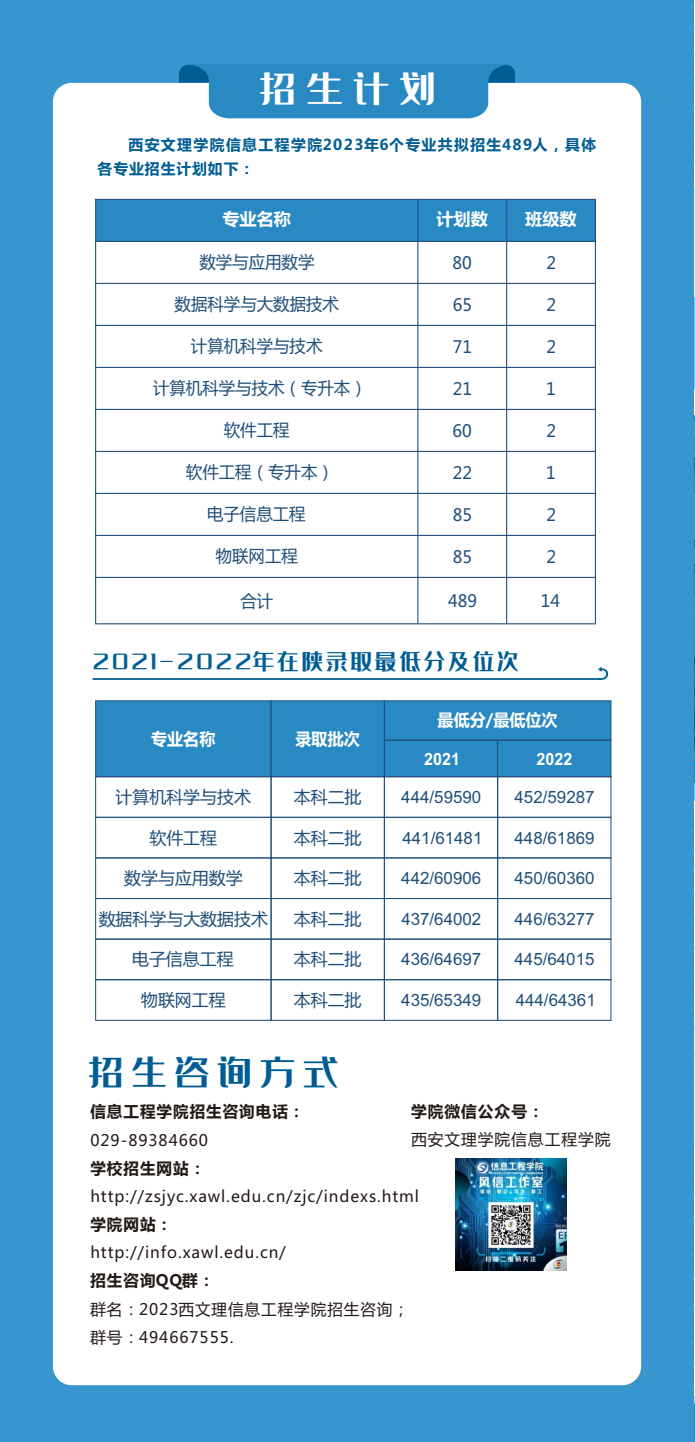
<style>
.page{position:relative;width:695px;height:1442px;background:#fff}
.page>*{position:absolute;margin:0;border:0;box-sizing:border-box;transform-origin:0 0}
.t1{font:36.93px "zihun 35 hao jindianyahei";color:#fff;scale:1.06 1}
.t2{font:35.35px "zihun 35 hao jindianyahei";letter-spacing:.15em;color:#005d94;scale:1.06 1}
.t3{font:22.75px "zihun 35 hao jindianyahei";letter-spacing:.07em;color:#005d94}
.t4{font:16.97px "Microsoft Ya Hei";color:#1f4e79}
.t5{font:16.97px "Arial";color:#1f4e79}
.t6{font:700 16.97px "Microsoft Ya Hei";color:#fff;scale:.95 1}
.t7{font:700 16.97px "Microsoft Ya Hei";color:#fff}
.t8{font:700 16.97px "Arial";color:#fff;scale:.95 1}
.t9{font:15.75px/28.2px "Microsoft Ya Hei";letter-spacing:.06em;color:#231916}
.t10{font:700 15.75px "Microsoft Ya Hei";letter-spacing:.06em;color:#231916}
.t11{font:700 14.88px/24px "Microsoft Ya Hei";letter-spacing:.09em;color:#005d94}
</style>
<div class="page">
<div style="left:0;top:0;width:694px;height:1442px;background:#3796cd"></div>
<div style="left:53px;top:83px;width:588px;height:1302px;background:#fff;border-radius:19px"></div>
<svg style="left:179px;top:65px;width:336px;height:53px"></svg>
<svg style="left:93px;top:666px;width:515px;height:14px"></svg>
<div style="left:96px;top:200px;width:321px;height:41px;background:#2889c3"></div>
<div style="left:418px;top:200px;width:88px;height:41px;background:#2889c3"></div>
<div style="left:507px;top:200px;width:88px;height:41px;background:#2889c3"></div>
<hr style="left:95px;top:199px;width:501px;height:1px;background:#1e4d78">
<hr style="left:95px;top:241px;width:501px;height:1px;background:#1e4d78">
<hr style="left:95px;top:283px;width:501px;height:1px;background:#1e4d78">
<hr style="left:95px;top:325px;width:501px;height:1px;background:#1e4d78">
<hr style="left:95px;top:367px;width:501px;height:1px;background:#1e4d78">
<hr style="left:95px;top:409px;width:501px;height:1px;background:#1e4d78">
<hr style="left:95px;top:451px;width:501px;height:1px;background:#1e4d78">
<hr style="left:95px;top:493px;width:501px;height:1px;background:#1e4d78">
<hr style="left:95px;top:535px;width:501px;height:1px;background:#1e4d78">
<hr style="left:95px;top:577px;width:501px;height:1px;background:#1e4d78">
<hr style="left:95px;top:623px;width:501px;height:1px;background:#1e4d78">
<hr style="left:95px;top:199px;width:1px;height:424px;background:#1e4d78">
<hr style="left:417px;top:199px;width:1px;height:424px;background:#1e4d78">
<hr style="left:506px;top:199px;width:1px;height:424px;background:#1e4d78">
<hr style="left:595px;top:199px;width:1px;height:424px;background:#1e4d78">
<img style="left:694px;top:0;width:1px;height:1442px">
<img style="left:694px;top:174px;width:1px;height:860px">
<img style="left:455px;top:1158px;width:111px;height:112px">
<div style="left:95px;top:817px;width:176px;height:41px;border:1px solid #1e4d78"></div>
<div style="left:95px;top:857px;width:176px;height:42px;border:1px solid #1e4d78"></div>
<div style="left:95px;top:898px;width:176px;height:41px;border:1px solid #1e4d78"></div>
<div style="left:95px;top:939px;width:176px;height:41px;border:1px solid #1e4d78"></div>
<div style="left:95px;top:979px;width:176px;height:41px;border:1px solid #1e4d78"></div>
<div style="left:271px;top:817px;width:113px;height:41px;border:1px solid #1e4d78"></div>
<div style="left:271px;top:857px;width:113px;height:42px;border:1px solid #1e4d78"></div>
<div style="left:271px;top:898px;width:113px;height:41px;border:1px solid #1e4d78"></div>
<div style="left:271px;top:939px;width:113px;height:41px;border:1px solid #1e4d78"></div>
<div style="left:271px;top:979px;width:113px;height:41px;border:1px solid #1e4d78"></div>
<div style="left:384px;top:817px;width:114px;height:41px;border:1px solid #1e4d78"></div>
<div style="left:384px;top:857px;width:114px;height:42px;border:1px solid #1e4d78"></div>
<div style="left:384px;top:898px;width:114px;height:41px;border:1px solid #1e4d78"></div>
<div style="left:384px;top:939px;width:114px;height:41px;border:1px solid #1e4d78"></div>
<div style="left:384px;top:979px;width:114px;height:41px;border:1px solid #1e4d78"></div>
<div style="left:497px;top:817px;width:114px;height:41px;border:1px solid #1e4d78"></div>
<div style="left:497px;top:857px;width:114px;height:42px;border:1px solid #1e4d78"></div>
<div style="left:497px;top:898px;width:114px;height:41px;border:1px solid #1e4d78"></div>
<div style="left:497px;top:939px;width:114px;height:41px;border:1px solid #1e4d78"></div>
<div style="left:497px;top:979px;width:114px;height:41px;border:1px solid #1e4d78"></div>
<div style="left:95px;top:700px;width:516px;height:77px;background:#2889c3"></div>
<h1 class="t1" style="left:258px;top:70px;width:170px">招生计划</h1>
<p class="t11" style="left:98px;top:134px;width:500px;text-indent:31px">西安文理学院信息工程学院2023年6个专业共拟招生489人，具体各专业招生计划如下：</p>
<p class="t7" style="left:222px;top:212px;width:70px">专业名称</p>
<p class="t4" style="left:199px;top:254px;width:117px">数学与应用数学</p>
<p class="t4" style="left:174px;top:296px;width:166px">数据科学与大数据技术</p>
<p class="t4" style="left:191px;top:338px;width:133px">计算机科学与技术</p>
<p class="t4" style="left:153px;top:380px;width:215px">计算机科学与技术（专升本）</p>
<p class="t4" style="left:224px;top:422px;width:67px">软件工程</p>
<p class="t4" style="left:186px;top:464px;width:149px">软件工程（专升本）</p>
<p class="t4" style="left:207px;top:506px;width:100px">电子信息工程</p>
<p class="t4" style="left:216px;top:548px;width:84px">物联网工程</p>
<p class="t4" style="left:240px;top:593px;width:34px">合计</p>
<p class="t7" style="left:436px;top:212px;width:53px">计划数</p>
<p class="t4" style="left:452px;top:255px;width:21px">80</p>
<p class="t4" style="left:453px;top:297px;width:21px">65</p>
<p class="t4" style="left:453px;top:339px;width:21px">71</p>
<p class="t4" style="left:452px;top:381px;width:21px">21</p>
<p class="t4" style="left:452px;top:423px;width:21px">60</p>
<p class="t4" style="left:453px;top:465px;width:21px">22</p>
<p class="t4" style="left:453px;top:507px;width:21px">85</p>
<p class="t4" style="left:453px;top:549px;width:21px">85</p>
<p class="t4" style="left:448px;top:593px;width:30px">489</p>
<p class="t7" style="left:525px;top:212px;width:53px">班级数</p>
<p class="t4" style="left:546px;top:255px;width:11px">2</p>
<p class="t4" style="left:546px;top:297px;width:11px">2</p>
<p class="t4" style="left:546px;top:339px;width:11px">2</p>
<p class="t4" style="left:546px;top:381px;width:11px">1</p>
<p class="t4" style="left:546px;top:423px;width:11px">2</p>
<p class="t4" style="left:546px;top:465px;width:11px">1</p>
<p class="t4" style="left:546px;top:507px;width:11px">2</p>
<p class="t4" style="left:546px;top:549px;width:11px">2</p>
<p class="t4" style="left:541px;top:593px;width:21px">14</p>
<h3 class="t3" style="left:92px;top:650px;width:428px">2021-2022年在陕录取最低分及位次</h3>
<p class="t6" style="left:151px;top:731px;width:69px">专业名称</p>
<p class="t6" style="left:295px;top:731px;width:69px">录取批次</p>
<p class="t4" style="left:115px;top:789px;width:137px">计算机科学与技术</p>
<p class="t4" style="left:294px;top:789px;width:69px">本科二批</p>
<p class="t4" style="left:149px;top:830px;width:69px">软件工程</p>
<p class="t4" style="left:294px;top:830px;width:69px">本科二批</p>
<p class="t4" style="left:124px;top:870px;width:120px">数学与应用数学</p>
<p class="t4" style="left:294px;top:870px;width:69px">本科二批</p>
<p class="t4" style="left:99px;top:911px;width:171px">数据科学与大数据技术</p>
<p class="t4" style="left:294px;top:911px;width:69px">本科二批</p>
<p class="t4" style="left:132px;top:951px;width:103px">电子信息工程</p>
<p class="t4" style="left:294px;top:951px;width:69px">本科二批</p>
<p class="t4" style="left:141px;top:992px;width:86px">物联网工程</p>
<p class="t4" style="left:294px;top:992px;width:69px">本科二批</p>
<h2 class="t2" style="left:88px;top:1054px;width:239px">招生咨询方式</h2>
<p class="t6" style="left:437px;top:712px;width:128px">最低分/最低位次</p>
<p class="t8" style="left:424px;top:752px;width:39px">2021</p>
<p class="t8" style="left:536px;top:752px;width:39px">2022</p>
<p class="t5" style="left:401px;top:791px;width:82px">444/59590</p>
<p class="t5" style="left:402px;top:831px;width:82px">441/61481</p>
<p class="t5" style="left:401px;top:872px;width:82px">442/60906</p>
<p class="t5" style="left:401px;top:912px;width:82px">437/64002</p>
<p class="t5" style="left:401px;top:953px;width:82px">436/64697</p>
<p class="t5" style="left:401px;top:994px;width:82px">435/65349</p>
<p class="t5" style="left:514px;top:791px;width:82px">452/59287</p>
<p class="t5" style="left:514px;top:831px;width:82px">448/61869</p>
<p class="t5" style="left:514px;top:872px;width:82px">450/60360</p>
<p class="t5" style="left:514px;top:912px;width:82px">446/63277</p>
<p class="t5" style="left:514px;top:953px;width:82px">445/64015</p>
<p class="t5" style="left:515px;top:994px;width:82px">444/64361</p>
<p class="t10" style="left:90px;top:1104px;width:216px">信息工程学院招生咨询电话：</p>
<p class="t9" style="left:90px;top:1127px;width:119px">029-89384660</p>
<p class="t10" style="left:90px;top:1161px;width:116px">学校招生网站：</p>
<p class="t9" style="left:90px;top:1183px;width:330px">http://zsjyc.xawl.edu.cn/zjc/indexs.html</p>
<p class="t10" style="left:90px;top:1217px;width:83px">学院网站：</p>
<p class="t9" style="left:90px;top:1239px;width:197px">http://info.xawl.edu.cn/</p>
<p class="t10" style="left:90px;top:1273px;width:125px">招生咨询QQ群：</p>
<p class="t9" style="left:90px;top:1296px;width:320px">群名：2023西文理信息工程学院招生咨询；群号：494667555.</p>
<p class="t10" style="left:411px;top:1104px;width:134px">学院微信公众号：</p>
<p class="t9" style="left:411px;top:1126px;width:201px">西安文理学院信息工程学院</p>
</div>
